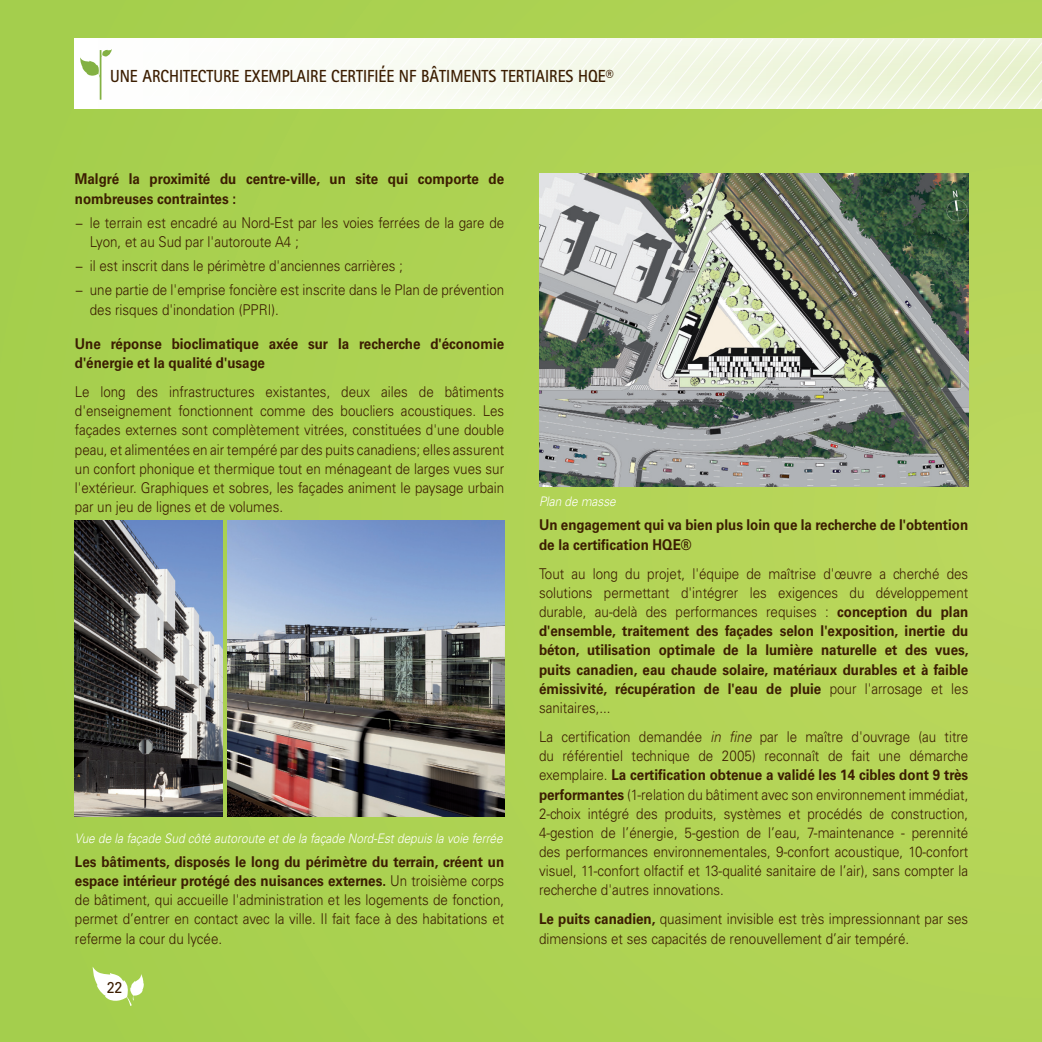
<style>
.page{position:relative;width:1042px;height:1042px;background:#fff}
.page>*{position:absolute;margin:0;border:0;box-sizing:border-box;transform-origin:0 0}
.t1{font:700 17.5px "Rotis Sans Serif";color:#3c1e02;scale:.9 1}
.t2{font:15.75px "Univers LT Std";color:#3c1e02;scale:.9 1}
.t3{font:300 14.88px/19.2px "Univers LT Std";color:#3c1e02;scale:.9 1}
.t4{font:700 14.88px/19.1px "Univers LT Std";color:#3c1e02;scale:.9 1}
.t5{font:italic 300 13.12px "Univers LT Std";color:#fff;scale:.9 1}
.s1{font-weight:700}
.s2{font-weight:300}
.s3{font-style:italic}
</style>
<div class="page">
<div style="left:0;top:0;width:1041px;height:1041px;background:#aed253"></div>
<img style="left:539px;top:174px;width:429px;height:313px">
<svg style="left:93px;top:967px;width:51px;height:38px"></svg>
<img style="left:228px;top:520px;width:276px;height:296px">
<img style="left:75px;top:520px;width:148px;height:296px">
<svg style="left:75px;top:0;width:967px;height:122px"></svg>
<p class="t1" style="left:110px;top:65px;width:561px">UNE ARCHITECTURE EXEMPLAIRE CERTIFIÉE NF BÂTIMENTS TERTIAIRES HQE®</p>
<p class="t4" style="left:75px;top:170px;width:478px">Malgré la proximité du centre-ville, un site qui comporte de nombreuses contraintes :</p>
<p class="t3" style="left:90px;top:213px;width:462px;text-indent:-15px">− le terrain est encadré au Nord-Est par les voies ferrées de la gare de<br>Lyon, et au Sud par l'autoroute A4 ;</p>
<p class="t3" style="left:75px;top:254px;width:478px;line-height:24.2px">− il est inscrit dans le périmètre d'anciennes carrières ;<br>− une partie de l'emprise foncière est inscrite dans le Plan de prévention</p>
<p class="t3" style="left:90px;top:299px;width:211px">des risques d'inondation (PPRI).</p>
<p class="t4" style="left:75px;top:334px;width:478px">Une réponse bioclimatique axée sur la recherche d'économie d'énergie et la qualité d'usage</p>
<p class="t3" style="left:75px;top:382px;width:478px;text-align:justify">Le long des infrastructures existantes, deux ailes de bâtiments d'enseignement fonctionnent comme des boucliers acoustiques. Les façades externes sont complètement vitrées, constituées d'une double peau, et alimentées en air tempéré par des puits canadiens; elles assurent un confort phonique et thermique tout en ménageant de larges vues sur l'extérieur. Graphiques et sobres, les façades animent le paysage urbain par un jeu de lignes et de volumes.</p>
<p class="t5" style="left:75px;top:829px;width:477px">Vue de la façade Sud côté autoroute et de la façade Nord-Est depuis la voie ferrée</p>
<p class="t3" style="left:75px;top:851px;width:478px;text-align:justify"><span class="s1">Les bâtiments, disposés le long du périmètre du terrain, créent un espace intérieur protégé des nuisances externes.</span> Un troisième corps de bâtiment, qui accueille l'administration et les logements de fonction, permet d’entrer en contact avec la ville. Il fait face à des habitations et referme la cour du lycée.</p>
<p class="t2" style="left:107px;top:978px;width:19px">22</p>
<p class="t5" style="left:539px;top:493px;width:87px">Plan de masse</p>
<p class="t4" style="left:539px;top:515px;width:478px">Un engagement qui va bien plus loin que la recherche de l'obtention de la certification HQE®</p>
<p class="t4" style="left:539px;top:564px;width:479px;text-align:justify"><span class="s2">Tout au long du projet, l'équipe de maîtrise d'œuvre a cherché des solutions permettant d'intégrer les exigences du développement durable, au-delà des performances requises :</span> conception du plan d'ensemble, traitement des façades selon l'exposition, inertie du béton, utilisation optimale de la lumière naturelle et des vues, puits canadien, eau chaude solaire, matériaux durables et à faible émissivité, récupération de l'eau de pluie <span class="s2">pour l'arrosage et les sanitaires,...</span></p>
<p class="t3" style="left:539px;top:727px;width:478px;text-align:justify">La certification demandée <span class="s3">in fine</span> par le maître d'ouvrage (au titre du référentiel technique de 2005) reconnaît de fait une démarche exemplaire. <span class="s1">La certification obtenue a validé les 14 cibles dont 9 très performantes</span> (1-relation du bâtiment avec son environnement immédiat, 2-choix intégré des produits, systèmes et procédés de construction, 4-gestion de l’énergie, 5-gestion de l’eau, 7-maintenance - perennité des performances environnementales, 9-confort acoustique, 10-confort visuel, 11-confort olfactif et 13-qualité sanitaire de l’air), sans compter la recherche d'autres innovations.</p>
<p class="t3" style="left:539px;top:909px;width:478px"><span class="s1">Le puits canadien,</span> quasiment invisible est très impressionnant par ses dimensions et ses capacités de renouvellement d’air tempéré.</p>
</div>
